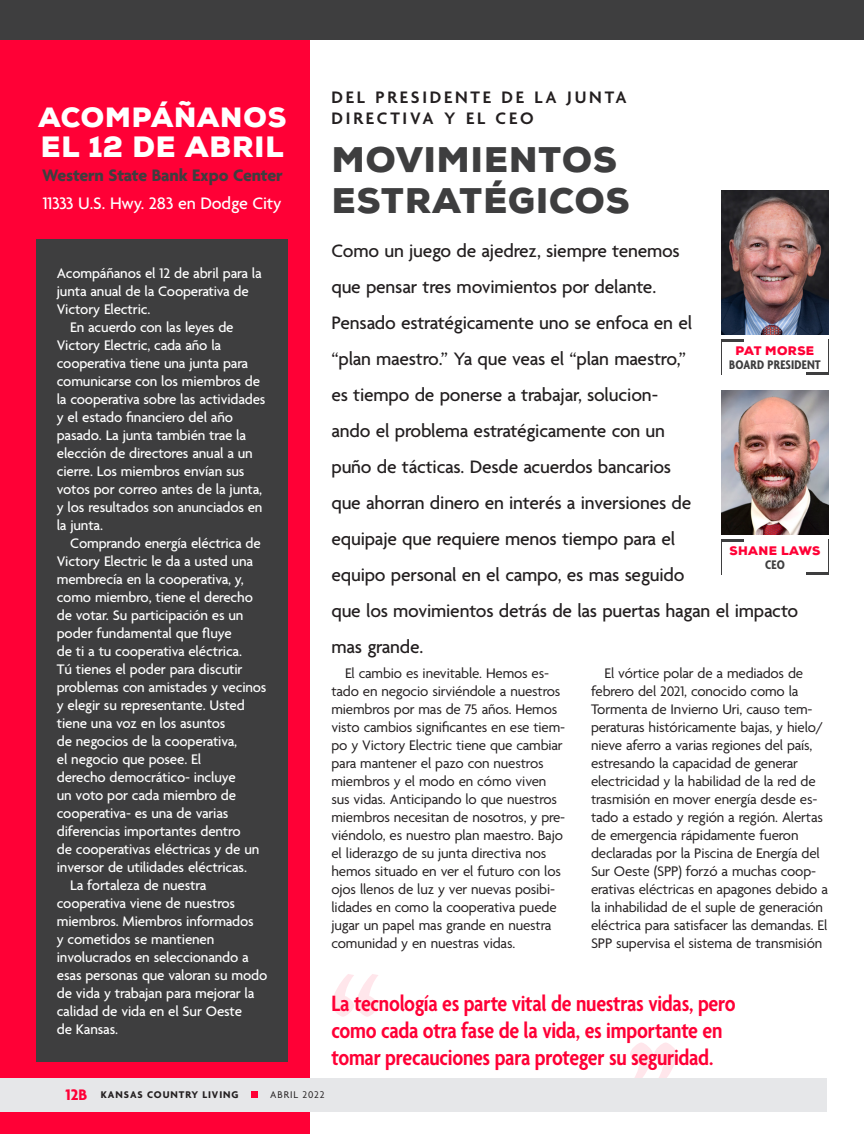
<style>
.page{position:relative;width:864px;height:1134px;background:#fff}
.page>*{position:absolute;margin:0;border:0;box-sizing:border-box;transform-origin:0 0}
.Headline{font:900 34.5px/41.4px "Nexa";letter-spacing:.035em;color:#3e3e3f}
.Headline-2{font:900 28.5px "Nexa";letter-spacing:.035em;color:#fff}
.Headline-3{font:900 27px "Nexa";letter-spacing:.035em;color:#fff}
.Pullquote_Dept{font:600 condensed 24px/27px "Agenda";letter-spacing:-.015em;color:#ff0036}
.Big_Intro_Co-op{font:500 19.5px/36px "Agenda";letter-spacing:-.01em;color:#231f20}
.From_the_Manager{font:600 18px/21.6px "Agenda";letter-spacing:.155em;color:#231f20}
.Co-op_Text_white{font:500 18px "Agenda";letter-spacing:-.01em;color:#fff}
.Co-op_Text_white-2{font:700 18px "Agenda";letter-spacing:-.01em;color:#3e3e3f}
.Co-op_Text_white-3{font:500 15px/18px "Agenda";letter-spacing:-.01em;color:#fff}
.Co-op_Text{font:15px/18px "Agenda";letter-spacing:-.01em;color:#231f20}
.Box_Head{font:700 condensed 13.5px "Agenda";letter-spacing:.015em;color:#3e3e3f}
.Box_Head-2{font:900 12px "Nexa";letter-spacing:.035em;color:#ff0036}
.t1{font:700 10.5px "Agenda";letter-spacing:.09em;color:#231f20}
.t2{font:10.5px "Agenda";letter-spacing:.09em;color:#231f20}
.s1{font-size:16.5px;color:#ff0036}
</style>
<div class="page">
<div style="left:0;top:0;width:310px;height:1134px;background:#ff0036"></div>
<div style="left:37px;top:239px;width:251px;height:823px;background:#3e3e3f"></div>
<img style="left:721px;top:391px;width:108px;height:144px">
<hr style="left:721px;top:539px;width:23px;height:2px;background:#3e3e3f">
<hr style="left:721px;top:539px;width:1px;height:35px;background:#3e3e3f">
<hr style="left:806px;top:572px;width:23px;height:2px;background:#3e3e3f">
<hr style="left:828px;top:539px;width:1px;height:35px;background:#3e3e3f">
<img style="left:721px;top:191px;width:108px;height:144px">
<hr style="left:721px;top:339px;width:23px;height:3px;background:#3e3e3f">
<hr style="left:721px;top:339px;width:1px;height:35px;background:#3e3e3f">
<hr style="left:806px;top:372px;width:23px;height:2px;background:#3e3e3f">
<hr style="left:828px;top:339px;width:1px;height:35px;background:#3e3e3f">
<svg style="left:331px;top:974px;width:48px;height:43px"></svg>
<svg style="left:630px;top:1043px;width:47px;height:35px"></svg>
<div style="left:0;top:1078px;width:827px;height:34px;background:#e6e7e9"></div>
<div style="left:251px;top:1091px;width:7px;height:7px;background:#ff0036"></div>
<div style="left:0;top:0;width:864px;height:40px;background:#3e3e3f"></div>
<p class="Headline-3" style="left:38px;top:99px;width:249px">ACOMPÁÑANOS</p>
<p class="Headline-2" style="left:41px;top:128px;width:244px">EL 12 DE ABRIL</p>
<p class="Co-op_Text_white-2" style="left:42px;top:165px;width:242px">Western State Bank Expo Center</p>
<p class="Co-op_Text_white" style="left:43px;top:194px;width:240px">11333 U.S. Hwy. 283 en Dodge City</p>
<p class="Co-op_Text_white-3" style="left:57px;top:265px;width:206px">Acompáñanos el 12 de abril para la junta anual de la Cooperativa de<br>Victory Electric.</p>
<p class="Co-op_Text_white-3" style="left:57px;top:319px;width:210px;text-indent:14px">En acuerdo con las leyes de<br>Victory Electric, cada año la cooperativa tiene una junta para comunicarse con los miembros de la cooperativa sobre las actividades y el estado financiero del año pasado. La junta también trae la elección de directores anual a un cierre. Los miembros envían sus votos por correo antes de la junta, y los resultados son anunciados en la junta.</p>
<p class="Co-op_Text_white-3" style="left:57px;top:535px;width:211px;text-indent:14px">Comprando energía eléctrica de<br>Victory Electric le da a usted una membrecía en la cooperativa, y, como miembro, tiene el derecho de votar. Su participación es un poder fundamental que fluye<br>de ti a tu cooperativa eléctrica.<br>Tú tienes el poder para discutir problemas con amistades y vecinos y elegir su representante. Usted tiene una voz en los asuntos<br>de negocios de la cooperativa,<br>el negocio que posee. El<br>derecho democrático- incluye<br>un voto por cada miembro de cooperativa- es una de varias diferencias importantes dentro<br>de cooperativas eléctricas y de un inversor de utilidades eléctricas.</p>
<p class="Co-op_Text_white-3" style="left:57px;top:877px;width:212px;text-indent:14px">La fortaleza de nuestra cooperativa viene de nuestros miembros. Miembros informados<br>y cometidos se mantienen involucrados en seleccionando a esas personas que valoran su modo de vida y trabajan para mejorar la calidad de vida en el Sur Oeste<br>de Kansas.</p>
<p class="From_the_Manager" style="left:332px;top:87px;width:297px">DEL PRESIDENTE DE LA JUNTA<br>DIRECTIVA Y EL CEO</p>
<p class="Headline" style="left:332px;top:139px;width:299px">MOVIMIENTOS<br>ESTRATÉGICOS</p>
<p class="Big_Intro_Co-op" style="left:332px;top:233px;width:468px">Como un juego de ajedrez, siempre tenemos<br>que pensar tres movimientos por delante.<br>Pensado estratégicamente uno se enfoca en el<br>“plan maestro.” Ya que veas el “plan maestro,”<br>es tiempo de ponerse a trabajar, solucion-<br>ando el problema estratégicamente con un<br>puño de tácticas. Desde acuerdos bancarios<br>que ahorran dinero en interés a inversiones de<br>equipaje que requiere menos tiempo para el<br>equipo personal en el campo, es mas seguido<br>que los movimientos detrás de las puertas hagan el impacto mas grande.</p>
<p class="Co-op_Text" style="left:332px;top:665px;width:235px;text-indent:14px">El cambio es inevitable. Hemos es&shy;tado en negocio sirviéndole a nuestros miembros por mas de 75 años. Hemos visto cambios significantes en ese tiem&shy;po y Victory Electric tiene que cambiar para mantener el pazo con nuestros miembros y el modo en cómo viven sus vidas. Anticipando lo que nuestros miembros necesitan de nosotros, y pre&shy;viéndolo, es nuestro plan maestro. Bajo el liderazgo de su junta directiva nos hemos situado en ver el futuro con los ojos llenos de luz y ver nuevas posibi&shy;lidades en como la cooperativa puede jugar un papel mas grande en nuestra comunidad y en nuestras vidas.</p>
<p class="Co-op_Text" style="left:591px;top:665px;width:239px;text-indent:14px">El vórtice polar de a mediados de febrero del 2021, conocido como la Tormenta de Invierno Uri, causo tem&shy;peraturas históricamente bajas, y hielo/ nieve aferro a varias regiones del país, estresando la capacidad de generar electricidad y la habilidad de la red de trasmisión en mover energía desde es&shy;tado a estado y región a región. Alertas de emergencia rápidamente fueron declaradas por la Piscina de Energía del Sur Oeste (SPP) forzó a muchas coop&shy;erativas eléctricas en apagones debido a la inhabilidad de el suple de generación eléctrica para satisfacer las demandas. El SPP supervisa el sistema de transmisión</p>
<p class="Box_Head-2" style="left:736px;top:343px;width:80px">PAT MORSE</p>
<p class="Box_Head" style="left:729px;top:357px;width:93px">BOARD PRESIDENT</p>
<p class="Box_Head-2" style="left:729px;top:543px;width:92px">SHANE LAWS</p>
<p class="Box_Head" style="left:765px;top:557px;width:21px">CEO</p>
<p class="Pullquote_Dept" style="left:332px;top:991px;width:406px">La tecnología es parte vital de nuestras vidas, pero como cada otra fase de la vida, es importante en tomar precauciones para proteger su seguridad.</p>
<p class="t1" style="left:66px;top:1089px;width:174px"><span class="s1">12B</span> KANSAS COUNTRY LIVING</p>
<p class="t2" style="left:270px;top:1089px;width:56px">ABRIL 2022</p>
</div>
